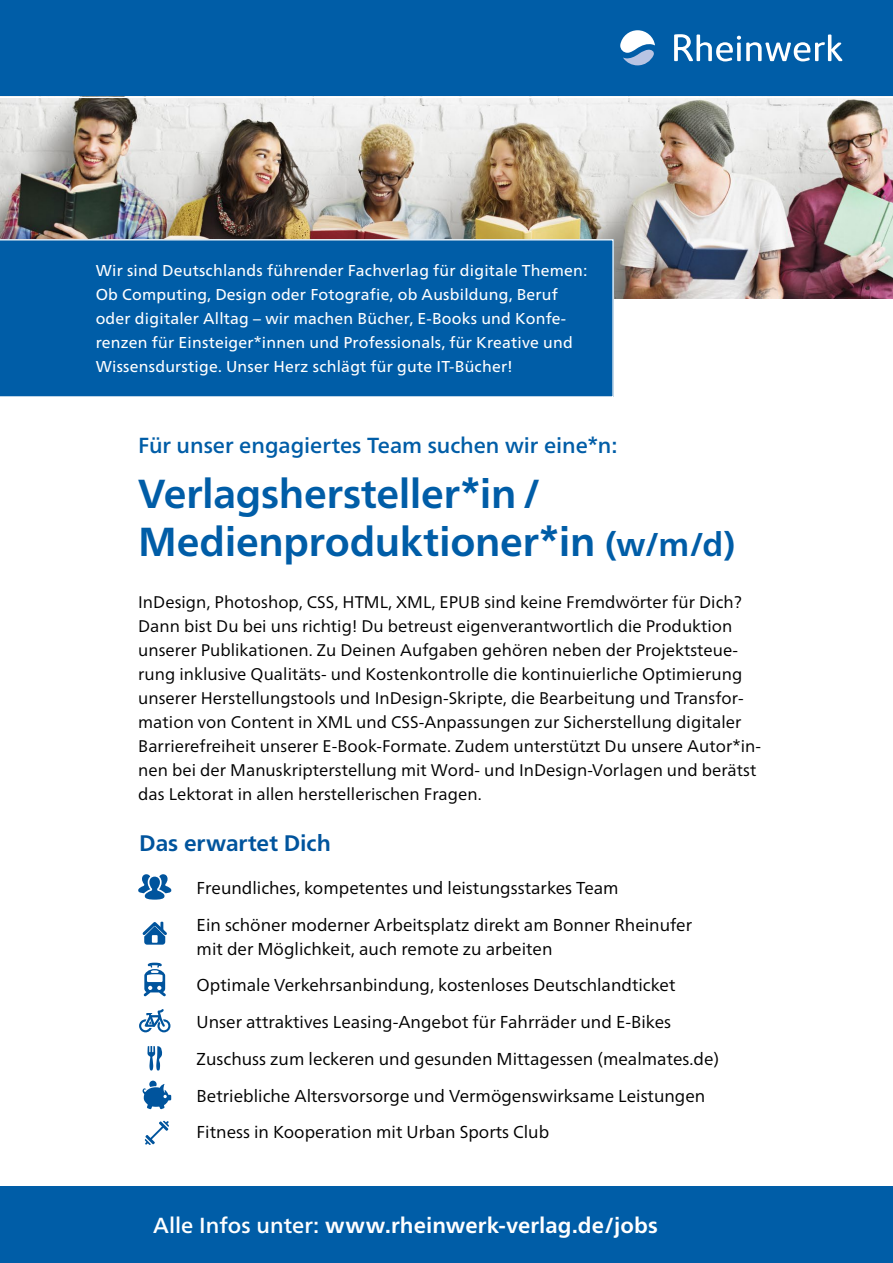
<style>
.page{position:relative;width:893px;height:1263px;background:#fff}
.page>*{position:absolute;margin:0;border:0;box-sizing:border-box;transform-origin:0 0}
.t1{font:700 40.5px/48px "Frutiger Neue LT Pro";letter-spacing:-.005em;color:#005da7}
.t2{font:700 22.5px "Frutiger Neue LT Pro";color:#00549d}
.t3{font:700 21.75px "Frutiger Neue LT Pro";letter-spacing:.005em;color:#fff}
.t4{font:500 21.75px "Frutiger Neue LT Pro";color:#005da7}
.t5{font:17.25px/36.8px "Frutiger Neue LT Pro";color:#000}
.t6{font:16.8px/24px "Frutiger Neue LT Pro";letter-spacing:.005em;color:#000}
.t7{font:15.75px/24px "Frutiger Neue LT Pro";letter-spacing:.015em;color:#fff}
.s1{font-size:33px}
.s2{font-weight:500}
</style>
<div class="page">
<img style="left:0;top:96px;width:893px;height:202px">
<div style="left:0;top:239px;width:614px;height:158px;background:#005da7"></div>
<div style="left:0;top:0;width:893px;height:96px;background:#005da7"></div>
<svg style="left:620px;top:30px;width:35px;height:35px"></svg>
<svg style="left:674px;top:34px;width:168px;height:27px"></svg>
<hr style="left:0;top:97px;width:893px;height:1px;background:#fff">
<div style="left:0;top:1186px;width:893px;height:77px;background:#005da7"></div>
<svg style="left:138px;top:874px;width:33px;height:26px"></svg>
<svg style="left:143px;top:962px;width:23px;height:35px"></svg>
<svg style="left:147px;top:1046px;width:15px;height:24px"></svg>
<svg style="left:145px;top:1121px;width:24px;height:24px"></svg>
<svg style="left:139px;top:1009px;width:31px;height:23px"></svg>
<svg style="left:142px;top:921px;width:25px;height:24px"></svg>
<svg style="left:143px;top:1081px;width:28px;height:28px"></svg>
<p class="t7" style="left:96px;top:258px;width:493px">Wir sind Deutschlands führender Fachverlag für digitale Themen:<br>Ob Computing, Design oder Fotografie, ob Ausbildung, Beruf oder digitaler Alltag – wir machen Bücher, E-Books und Konfe&shy;renzen für Einsteiger*innen und Professionals, für Kreative und Wissensdurstige. Unser Herz schlägt für gute IT-Bücher!</p>
<p class="t4" style="left:138px;top:432px;width:481px">Für unser engagiertes Team suchen wir eine*n:</p>
<h1 class="t1" style="left:138px;top:470px;width:598px">Verlagshersteller*in/<br>Medienproduktioner*in <span class="s1">(w/m/d)</span></h1>
<p class="t6" style="left:138px;top:590px;width:624px">InDesign, Photoshop, CSS, HTML, XML, EPUB sind keine Fremdwörter für Dich?<br>Dann bist Du bei uns richtig! Du betreust eigenverantwortlich die Produktion unserer Publikationen. Zu Deinen Aufgaben gehören neben der Projektsteue&shy;rung inklusive Qualitäts- und Kostenkontrolle die kontinuierliche Optimierung unserer Herstellungstools und InDesign-Skripte, die Bearbeitung und Transfor&shy;mation von Content in XML und CSS-Anpassungen zur Sicherstellung digitaler Barrierefreiheit unserer E-Book-Formate. Zudem unterstützt Du unsere Autor*in&shy;nen bei der Manuskripterstellung mit Word- und InDesign-Vorlagen und berätst das Lektorat in allen herstellerischen Fragen.</p>
<h2 class="t2" style="left:139px;top:829px;width:193px">Das erwartet Dich</h2>
<p class="t5" style="left:197px;top:869px;width:497px">Freundliches, kompetentes und leistungsstarkes Team<br>Ein schöner moderner Arbeitsplatz direkt am Bonner Rheinufer</p>
<p class="t5" style="left:197px;top:930px;width:524px">mit der Möglichkeit, auch remote zu arbeiten<br>Optimale Verkehrsanbindung, kostenloses Deutschlandticket Unser attraktives Leasing-Angebot für Fahrräder und E-Bikes Zuschuss zum leckeren und gesunden Mittagessen (mealmates.de)<br>Betriebliche Altersvorsorge und Vermögenswirksame Leistungen Fitness in Kooperation mit Urban Sports Club</p>
<p class="t3" style="left:153px;top:1212px;width:506px"><span class="s2">Alle Infos unter:</span> www.rheinwerk-verlag.de/jobs</p>
</div>
